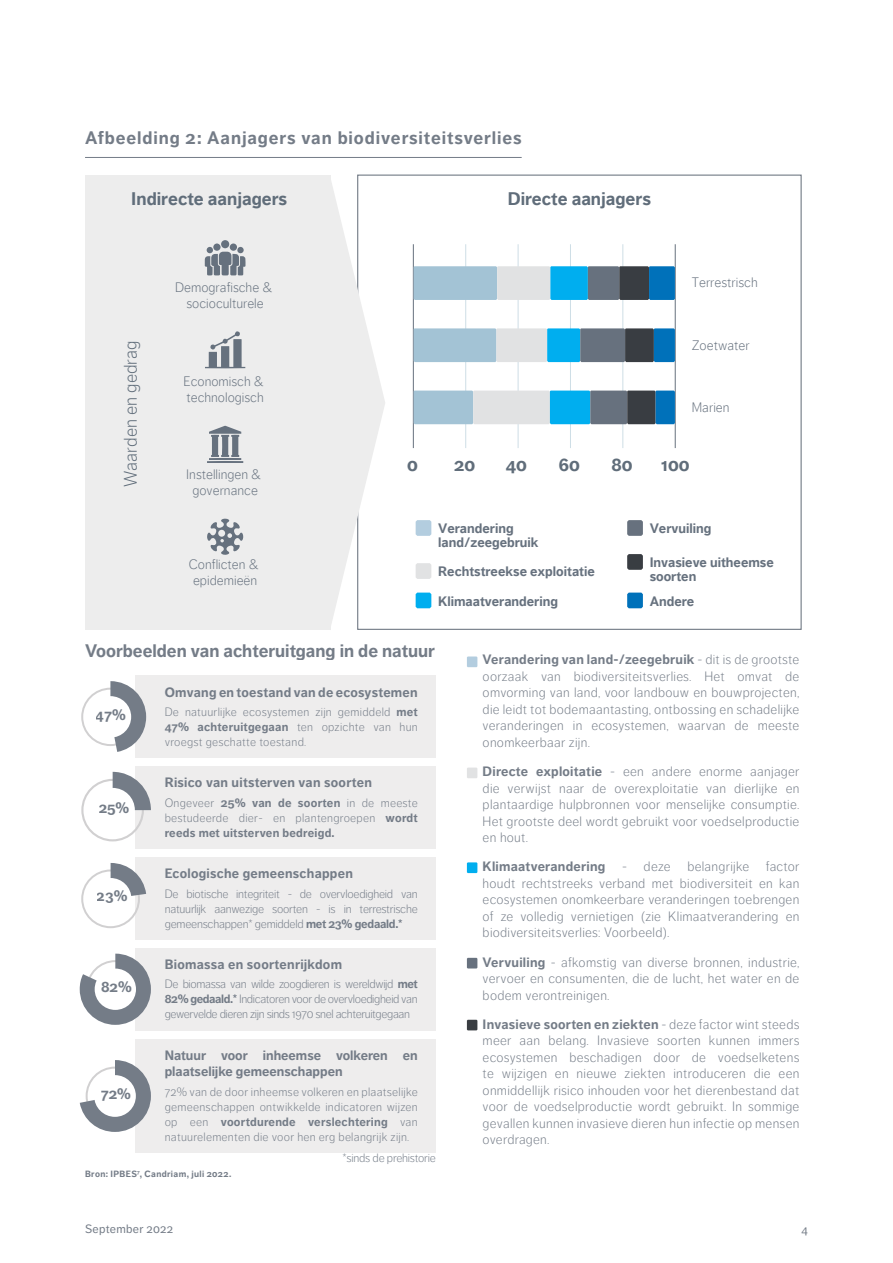
<style>
.page{position:relative;width:893px;height:1263px;background:#fff}
.page>*{position:absolute;margin:0;border:0;box-sizing:border-box;transform-origin:0 0}
.t1{font:700 18.15px "Dagny Web W03";color:#606d7a}
.t2{font:300 18.15px "Dagny Web W03";color:#606d7a}
.t3{font:700 18px "Dagny Pro";letter-spacing:.04em;color:#747c87}
.t4{font:700 18px "Dagny Pro";color:#747c87}
.t5{font:700 15px "Dagny Pro";color:#747c87}
.t6{font:300 13.65px/15.9px "Dagny Web W03";color:#66717e;text-align:center}
.t7{font:700 13.65px/13.6px "Dagny Web W03";color:#66717e}
.t8{font:300 13.5px/16.5px "Dagny Pro";letter-spacing:.02em;color:#747c87;text-align:justify}
.t9{font:700 13.5px/16.5px "Dagny Pro";letter-spacing:.015em;color:#747c87}
.t10{font:300 12px/15px "Dagny Pro";letter-spacing:.01em;color:#747c87;text-align:justify}
.t11{font:300 12px "Dagny Pro";letter-spacing:-.02em;color:#747c87}
.t12{font:12px "Dagny Pro";letter-spacing:.03em;color:#747c87}
.t13{font:700 9px "Dagny Pro";letter-spacing:.045em;color:#747c87}
.s1{font-weight:700}
</style>
<div class="page">
<hr style="left:85px;top:157px;width:437px;height:1px;background:#747c87">
<div style="left:85px;top:176px;width:245px;height:454px;background:#ededed"></div>
<hr style="left:413px;top:244px;width:1px;height:204px;background:#66717e">
<hr style="left:675px;top:244px;width:1px;height:204px;background:#66717e">
<hr style="left:465px;top:244px;width:1px;height:204px;background:#cedee6">
<hr style="left:518px;top:244px;width:1px;height:204px;background:#cedee6">
<hr style="left:570px;top:244px;width:1px;height:204px;background:#cedee6">
<hr style="left:623px;top:244px;width:1px;height:204px;background:#cedee6">
<svg style="left:330px;top:176px;width:55px;height:454px"></svg>
<div style="left:221px;top:240px;width:8px;height:8px;background:#66717e;border-radius:50%"></div>
<div style="left:230px;top:243px;width:7px;height:8px;background:#66717e;border-radius:50%"></div>
<div style="left:213px;top:243px;width:8px;height:8px;background:#66717e;border-radius:50%"></div>
<svg style="left:205px;top:247px;width:41px;height:28px"></svg>
<div style="left:237px;top:247px;width:7px;height:6px;background:#66717e;border-radius:50%"></div>
<svg style="left:205px;top:331px;width:40px;height:37px"></svg>
<svg style="left:207px;top:426px;width:36px;height:37px"></svg>
<svg style="left:207px;top:518px;width:36px;height:37px"></svg>
<svg style="left:414px;top:266px;width:205px;height:34px;background:#8dbbd0"></svg>
<div style="left:619px;top:266px;width:30px;height:34px;background:#393d42"></div>
<div style="left:649px;top:266px;width:26px;height:34px;background:#0071ba"></div>
<div style="left:414px;top:328px;width:82px;height:34px;background:#a3c3d5"></div>
<div style="left:496px;top:328px;width:51px;height:34px;background:#e1e2e3"></div>
<div style="left:547px;top:328px;width:33px;height:34px;background:#00aeef"></div>
<div style="left:580px;top:328px;width:45px;height:34px;background:#67717e"></div>
<div style="left:625px;top:328px;width:29px;height:34px;background:#393d42"></div>
<div style="left:654px;top:328px;width:21px;height:34px;background:#0071ba"></div>
<svg style="left:414px;top:391px;width:176px;height:33px;background:#99cbe1"></svg>
<div style="left:590px;top:391px;width:37px;height:33px;background:#67717e"></div>
<div style="left:627px;top:391px;width:29px;height:33px;background:#393d42"></div>
<div style="left:656px;top:391px;width:19px;height:33px;background:#0071ba"></div>
<svg style="left:416px;top:520px;width:15px;height:16px"></svg>
<svg style="left:416px;top:563px;width:15px;height:16px"></svg>
<svg style="left:416px;top:593px;width:15px;height:15px"></svg>
<svg style="left:627px;top:520px;width:16px;height:16px"></svg>
<svg style="left:627px;top:554px;width:16px;height:16px"></svg>
<svg style="left:627px;top:593px;width:16px;height:15px"></svg>
<div style="left:135px;top:675px;width:301px;height:83px;background:#eeeded"></div>
<div style="left:81px;top:688px;width:59px;height:58px;border:2px solid #d1d0d1;border-radius:50%"></div>
<svg style="left:110px;top:681px;width:36px;height:71px"></svg>
<div style="left:90px;top:696px;width:41px;height:42px;background:#fff;border-radius:50%"></div>
<div style="left:135px;top:857px;width:301px;height:83px;background:#eeeded"></div>
<div style="left:81px;top:869px;width:59px;height:59px;border:2px solid #d1d0d1;border-radius:50%"></div>
<svg style="left:111px;top:863px;width:35px;height:36px"></svg>
<div style="left:90px;top:878px;width:41px;height:42px;background:#fff;border-radius:50%"></div>
<div style="left:135px;top:766px;width:301px;height:83px;background:#eeeded"></div>
<div style="left:81px;top:779px;width:63px;height:62px;border:2px solid #d1d0d1;border-radius:50%"></div>
<svg style="left:113px;top:772px;width:38px;height:38px"></svg>
<div style="left:90px;top:788px;width:45px;height:44px;background:#fff;border-radius:50%"></div>
<div style="left:135px;top:948px;width:301px;height:83px;background:#eeeded"></div>
<svg style="left:80px;top:954px;width:71px;height:71px"></svg>
<div style="left:95px;top:968px;width:41px;height:42px;background:#fff;border-radius:50%"></div>
<div style="left:135px;top:1039px;width:301px;height:113px;background:#eeeded"></div>
<svg style="left:80px;top:1060px;width:71px;height:71px"></svg>
<div style="left:94px;top:1075px;width:42px;height:42px;background:#fff;border-radius:50%"></div>
<svg style="left:467px;top:656px;width:10px;height:11px"></svg>
<svg style="left:467px;top:767px;width:10px;height:11px"></svg>
<svg style="left:467px;top:862px;width:10px;height:11px"></svg>
<svg style="left:467px;top:958px;width:10px;height:10px"></svg>
<svg style="left:467px;top:1020px;width:10px;height:10px"></svg>
<h2 class="t3" style="left:85px;top:127px;width:438px">Afbeelding 2: Aanjagers van biodiversiteitsverlies</h2>
<h1 class="t1" style="left:131px;top:188px;width:157px">Indirecte aanjagers</h1>
<h1 class="t1" style="left:508px;top:188px;width:145px">Directe aanjagers</h1>
<p class="t6" style="left:175px;top:280px;width:98px">Demografische &amp; socioculturele</p>
<p class="t6" style="left:692px;top:275px;width:67px">Terrestrisch</p>
<h1 class="t2" style="left:121px;top:487px;width:148px;rotate:-90deg">Waarden en gedrag</h1>
<p class="t6" style="left:184px;top:374px;width:82px;text-align:left">Economisch &amp; technologisch</p>
<p class="t6" style="left:186px;top:467px;width:76px">Instellingen &amp; governance</p>
<p class="t6" style="left:189px;top:557px;width:71px">Conflicten &amp; epidemieën</p>
<p class="t6" style="left:692px;top:337px;width:59px">Zoetwater</p>
<p class="t6" style="left:692px;top:399px;width:39px">Marien</p>
<h1 class="t1" style="left:407px;top:454px;width:12px">0</h1>
<h1 class="t1" style="left:454px;top:454px;width:23px">20</h1>
<h1 class="t1" style="left:506px;top:454px;width:23px">40</h1>
<h1 class="t1" style="left:559px;top:454px;width:23px">60</h1>
<h1 class="t1" style="left:612px;top:454px;width:23px">80</h1>
<h1 class="t1" style="left:661px;top:454px;width:30px">100</h1>
<p class="t7" style="left:438px;top:522px;width:102px">Verandering land/zeegebruik</p>
<p class="t7" style="left:438px;top:557px;width:158px;line-height:29.4px">Rechtstreekse exploitatie<br>Klimaatverandering</p>
<p class="t7" style="left:650px;top:522px;width:63px">Vervuiling</p>
<p class="t7" style="left:650px;top:556px;width:126px">Invasieve uitheemse soorten</p>
<p class="t7" style="left:650px;top:594px;width:46px">Andere</p>
<h2 class="t4" style="left:85px;top:640px;width:351px">Voorbeelden van achteruitgang in de natuur</h2>
<p class="t5" style="left:96px;top:705px;width:31px">47%</p>
<p class="t5" style="left:99px;top:798px;width:32px">25%</p>
<p class="t5" style="left:97px;top:887px;width:32px">23%</p>
<p class="t5" style="left:101px;top:978px;width:32px">82%</p>
<p class="t5" style="left:101px;top:1084px;width:31px">72%</p>
<p class="t9" style="left:165px;top:684px;width:255px">Omvang en toestand van de ecosystemen</p>
<p class="t10" style="left:165px;top:704px;width:254px">De natuurlijke ecosystemen zijn gemiddeld <span class="s1">met 47% achteruitgegaan</span> ten opzichte van hun vroegst geschatte toestand.</p>
<p class="t9" style="left:165px;top:775px;width:209px">Risico van uitsterven van soorten</p>
<p class="t10" style="left:165px;top:795px;width:255px">Ongeveer <span class="s1">25% van de soorten</span> in de meeste bestudeerde dier- en plantengroepen <span class="s1">wordt reeds met uitsterven bedreigd.</span></p>
<p class="t9" style="left:165px;top:865px;width:190px">Ecologische gemeenschappen</p>
<p class="t10" style="left:165px;top:886px;width:254px">De biotische integriteit - de overvloedigheid van natuurlijk aanwezige soorten - is in terrestrische gemeenschappen* gemiddeld <span class="s1">met 23% gedaald.*</span></p>
<p class="t9" style="left:165px;top:956px;width:179px">Biomassa en soortenrijkdom</p>
<p class="t10" style="left:165px;top:977px;width:254px">De biomassa van wilde zoogdieren is wereldwijd <span class="s1">met 82% gedaald.*</span> Indicatoren voor de overvloedigheid van gewervelde dieren zijn sinds 1970 snel achteruitgegaan</p>
<p class="t9" style="left:165px;top:1047px;width:255px">Natuur voor inheemse volkeren en plaatselijke gemeenschappen</p>
<p class="t10" style="left:165px;top:1084px;width:255px">72% van de door inheemse volkeren en plaatselijke gemeenschappen ontwikkelde indicatoren wijzen op een <span class="s1">voortdurende verslechtering</span> van natuurelementen die voor hen erg belangrijk zijn.</p>
<p class="t11" style="left:343px;top:1151px;width:95px">*sinds de prehistorie</p>
<p class="t13" style="left:85px;top:1168px;width:148px">Bron: IPBES<sup>7</sup>, Candriam, juli 2022.</p>
<p class="t8" style="left:483px;top:651px;width:318px"><span class="s1">Verandering van land-/zeegebruik</span> - dit is de grootste oorzaak van biodiversiteitsverlies. Het omvat de omvorming van land, voor landbouw en bouwprojecten, die leidt tot bodemaantasting, ontbossing en schadelijke veranderingen in ecosystemen, waarvan de meeste onomkeerbaar zijn.</p>
<p class="t8" style="left:483px;top:763px;width:318px"><span class="s1">Directe exploitatie</span> - een andere enorme aanjager die verwijst naar de overexploitatie van dierlijke en plantaardige hulpbronnen voor menselijke consumptie.<br>Het grootste deel wordt gebruikt voor voedselproductie en hout.</p>
<p class="t8" style="left:483px;top:858px;width:318px"><span class="s1">Klimaatverandering</span> - deze belangrijke factor houdt rechtstreeks verband met biodiversiteit en kan ecosystemen onomkeerbare veranderingen toebrengen of ze volledig vernietigen (zie Klimaatverandering en biodiversiteitsverlies: Voorbeeld).</p>
<p class="t8" style="left:483px;top:954px;width:318px"><span class="s1">Vervuiling</span> - afkomstig van diverse bronnen, industrie, vervoer en consumenten, die de lucht, het water en de bodem verontreinigen.</p>
<p class="t8" style="left:483px;top:1016px;width:318px"><span class="s1">Invasieve soorten en ziekten</span> - deze factor wint steeds meer aan belang. Invasieve soorten kunnen immers ecosystemen beschadigen door de voedselketens te wijzigen en nieuwe ziekten introduceren die een onmiddellijk risico inhouden voor het dierenbestand dat voor de voedselproductie wordt gebruikt. In sommige gevallen kunnen invasieve dieren hun infectie op mensen overdragen.</p>
<p class="t12" style="left:85px;top:1222px;width:90px">September 2022</p>
<p class="t12" style="left:801px;top:1223px;width:8px">4</p>
</div>
